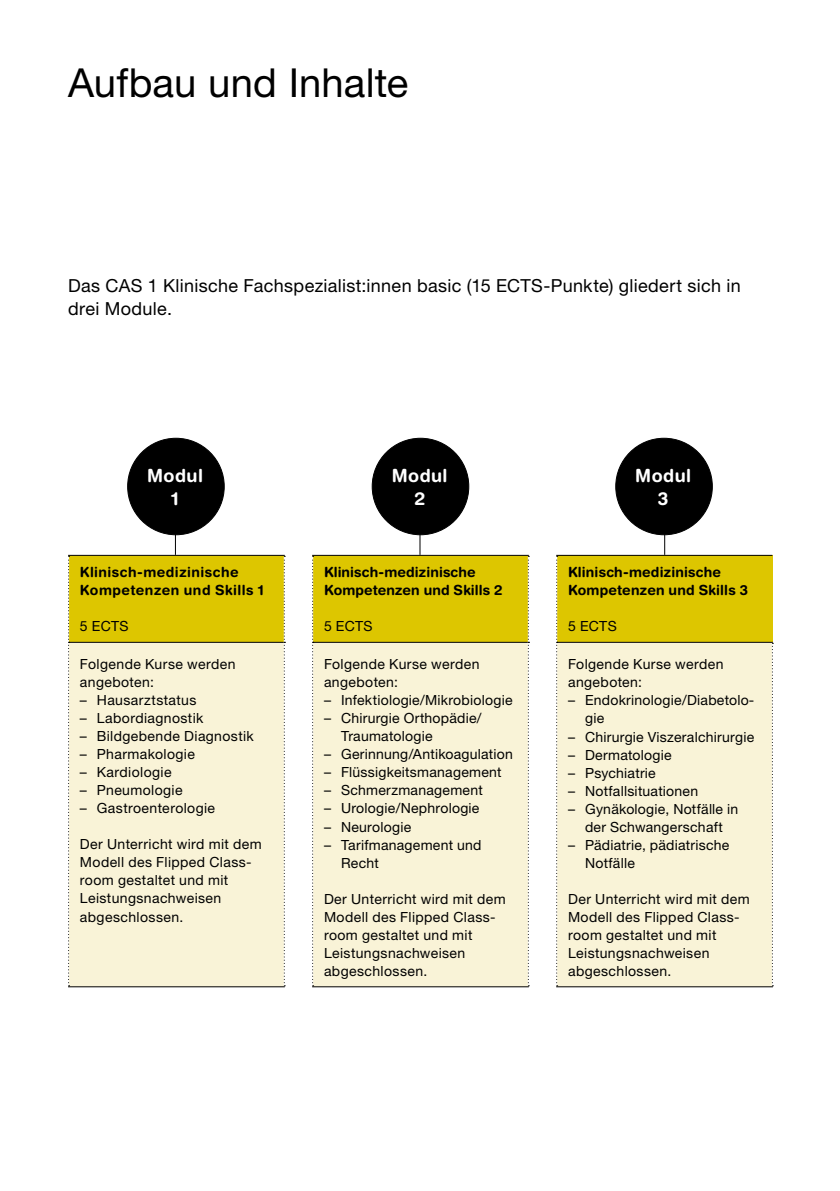
<style>
.page{position:relative;width:840px;height:1191px;background:#fff}
.page>*{position:absolute;margin:0;border:0;box-sizing:border-box;transform-origin:0 0}
.t1{font:40px "Helvetica Neue LT Pro";letter-spacing:.005em;color:#000}
.t2{font:18px/23px "Helvetica Neue LT Pro";letter-spacing:.02em;color:#000}
.t3{font:700 18px/23px "Helvetica Rounded LT Pro";letter-spacing:.025em;color:#fff;text-align:center}
.t4{font:14px/18px "Helvetica Neue LT Pro";letter-spacing:.025em;color:#000}
.t5{font:700 14px/18px "Helvetica Rounded LT Pro";letter-spacing:.01em;color:#000}
.t6{font:700 14px/18px "Helvetica Rounded LT Pro";letter-spacing:.03em;color:#000}
</style>
<div class="page">
<hr style="left:175px;top:505px;width:1px;height:50px;background:#000">
<hr style="left:419px;top:505px;width:1px;height:50px;background:#000">
<hr style="left:663px;top:505px;width:1px;height:50px;background:#000">
<div style="left:128px;top:438px;width:96px;height:97px;background:#000;border-radius:50%"></div>
<div style="left:372px;top:438px;width:96px;height:97px;background:#000;border-radius:50%"></div>
<div style="left:615px;top:438px;width:97px;height:97px;background:#000;border-radius:50%"></div>
<div style="left:556px;top:555px;width:216px;height:87px;background:#ddc600"></div>
<svg style="left:529px;top:642px;width:242px;height:344px;background:#f9f4db"></svg>
<hr style="left:556px;top:555px;width:216px;height:1px;background:#000">
<hr style="left:557px;top:642px;width:215px;height:1px;background:#000">
<hr style="left:68px;top:986px;width:216px;height:1px;background:#000">
<hr style="left:312px;top:986px;width:216px;height:1px;background:#000">
<hr style="left:556px;top:986px;width:216px;height:1px;background:#000">
<svg style="left:68px;top:555px;width:461px;height:431px;background:#f2e9b0"></svg>
<svg style="left:556px;top:556px;width:1px;height:430px"></svg>
<svg style="left:771px;top:643px;width:2px;height:343px"></svg>
<h1 class="t1" style="left:68px;top:59px;width:341px">Aufbau und Inhalte</h1>
<p class="t2" style="left:68px;top:274px;width:673px">Das CAS 1 Klinische Fachspezialist:innen basic (15 ECTS-Punkte) gliedert sich in drei Module.</p>
<p class="t3" style="left:147px;top:463px;width:57px">Modul<br>1</p>
<p class="t3" style="left:391px;top:463px;width:57px">Modul<br>2</p>
<p class="t3" style="left:635px;top:463px;width:57px">Modul<br>3</p>
<p class="t6" style="left:80px;top:563px;width:185px">Klinisch-medizinische<br>Kompetenzen und Skills 1</p>
<p class="t4" style="left:80px;top:617px;width:50px">5 ECTS</p>
<p class="t4" style="left:80px;top:655px;width:157px">Folgende Kurse werden angeboten:</p>
<p class="t4" style="left:80px;top:691px;width:118px">– Hausarztstatus</p>
<p class="t4" style="left:80px;top:709px;width:125px">– Labordiagnostik</p>
<p class="t4" style="left:80px;top:727px;width:175px">– Bildgebende Diagnostik</p>
<p class="t4" style="left:80px;top:745px;width:116px">– Pharmakologie</p>
<p class="t4" style="left:80px;top:763px;width:93px">– Kardiologie</p>
<p class="t4" style="left:80px;top:781px;width:104px">– Pneumologie</p>
<p class="t4" style="left:80px;top:799px;width:137px">– Gastroenterologie</p>
<p class="t4" style="left:80px;top:835px;width:183px">Der Unterricht wird mit dem<br>Modell des Flipped Class&shy;room gestaltet und mit<br>Leistungsnachweisen abgeschlossen.</p>
<p class="t5" style="left:324px;top:563px;width:180px">Klinisch-medizinische<br>Kompetenzen und Skills 2</p>
<p class="t4" style="left:324px;top:617px;width:50px">5 ECTS</p>
<p class="t4" style="left:324px;top:655px;width:157px">Folgende Kurse werden angeboten:</p>
<p class="t4" style="left:324px;top:691px;width:190px">– Infektiologie/Mikrobiologie</p>
<p class="t4" style="left:341px;top:709px;width:142px;text-indent:-17px">– Chirurgie Orthopädie/<br>Traumatologie</p>
<p class="t4" style="left:324px;top:745px;width:190px">– Gerinnung/Antikoagulation</p>
<p class="t4" style="left:324px;top:763px;width:179px">– Flüssigkeitsmanagement</p>
<p class="t4" style="left:324px;top:781px;width:160px">– Schmerzmanagement</p>
<p class="t4" style="left:324px;top:799px;width:157px">– Urologie/Nephrologie</p>
<p class="t4" style="left:324px;top:817px;width:89px">– Neurologie</p>
<p class="t4" style="left:341px;top:835px;width:142px;text-indent:-17px">– Tarifmanagement und<br>Recht</p>
<p class="t4" style="left:324px;top:889px;width:183px">Der Unterricht wird mit dem<br>Modell des Flipped Class&shy;room gestaltet und mit<br>Leistungsnachweisen abgeschlossen.</p>
<p class="t5" style="left:567px;top:563px;width:181px">Klinisch-medizinische<br>Kompetenzen und Skills 3</p>
<p class="t4" style="left:567px;top:617px;width:50px">5 ECTS</p>
<p class="t4" style="left:567px;top:655px;width:157px">Folgende Kurse werden angeboten:</p>
<p class="t4" style="left:584px;top:691px;width:170px;text-indent:-17px">– Endokrinologie/Diabetolo&shy;gie</p>
<p class="t4" style="left:567px;top:727px;width:188px">– Chirurgie Viszeralchirurgie</p>
<p class="t4" style="left:567px;top:745px;width:105px">– Dermatologie</p>
<p class="t4" style="left:567px;top:763px;width:89px">– Psychiatrie</p>
<p class="t4" style="left:567px;top:781px;width:132px">– Notfallsituationen</p>
<p class="t4" style="left:567px;top:799px;width:171px;text-align:center">– Gynäkologie, Notfälle in der Schwangerschaft</p>
<p class="t4" style="left:584px;top:835px;width:146px;text-indent:-17px">– Pädiatrie, pädiatrische<br>Notfälle</p>
<p class="t4" style="left:567px;top:889px;width:183px">Der Unterricht wird mit dem<br>Modell des Flipped Class&shy;room gestaltet und mit<br>Leistungsnachweisen abgeschlossen.</p>
</div>
